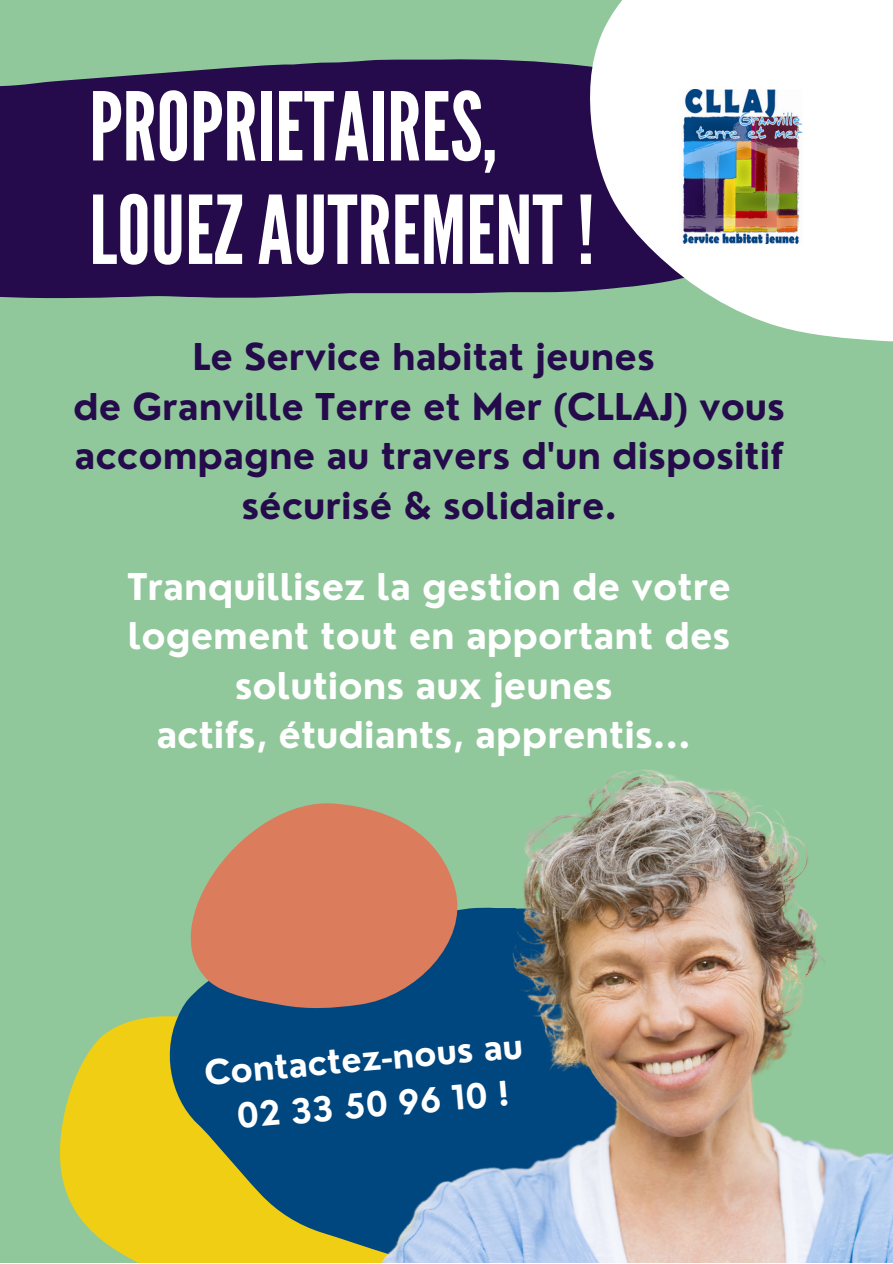
<style>
.page{position:relative;width:893px;height:1264px;background:#fff}
.page>*{position:absolute;margin:0;border:0;box-sizing:border-box;transform-origin:0 0}
.t1{font:94.35px/103.4px "League Gothic";color:#fff}
.t2{font:700 36px/49.5px "Nourd";color:#250b4b;text-align:center}
.t3{font:700 36px/49.5px "Nourd";color:#fff;text-align:center}
.t4{font:700 33px/46px "Nourd";color:#fff;text-align:center}
</style>
<div class="page">
<div style="left:0;top:0;width:892px;height:1262px;background:#90c89b"></div>
<svg style="left:60px;top:1025px;width:100px;height:237px;fill:#f0ce14"></svg>
<svg style="left:160px;top:1096px;width:216px;height:166px;fill:#004780"></svg>
<img style="left:376px;top:769px;width:516px;height:493px">
<div style="left:0;top:59px;width:509px;height:240px;background:#250b4b"></div>
<svg style="left:509px;top:0;width:383px;height:342px;fill:#fff"></svg>
<img style="left:679px;top:89px;width:123px;height:154px">
<svg style="left:121px;top:769px;width:387px;height:327px"></svg>
<h1 class="t1" style="left:89px;top:77px;width:507px">PROPRIETAIRES,<br>LOUEZAUTREMENT!</h1>
<p class="t2" style="left:73px;top:332px;width:713px">Le Service habitat jeunes<br>de Granville Terre et Mer (CLLAJ) vous accompagne au travers d'un dispositif sécurisé &amp; solidaire.</p>
<p class="t3" style="left:127px;top:561px;width:605px">Tranquillisez la gestion de votre logement tout en apportant des solutions aux jeunes<br>actifs, étudiants, apprentis...</p>
<p class="t4" style="left:202px;top:1049px;width:321px;rotate:-5deg">Contactez-nous au<br>02 33 50 96 10 !</p>
</div>
